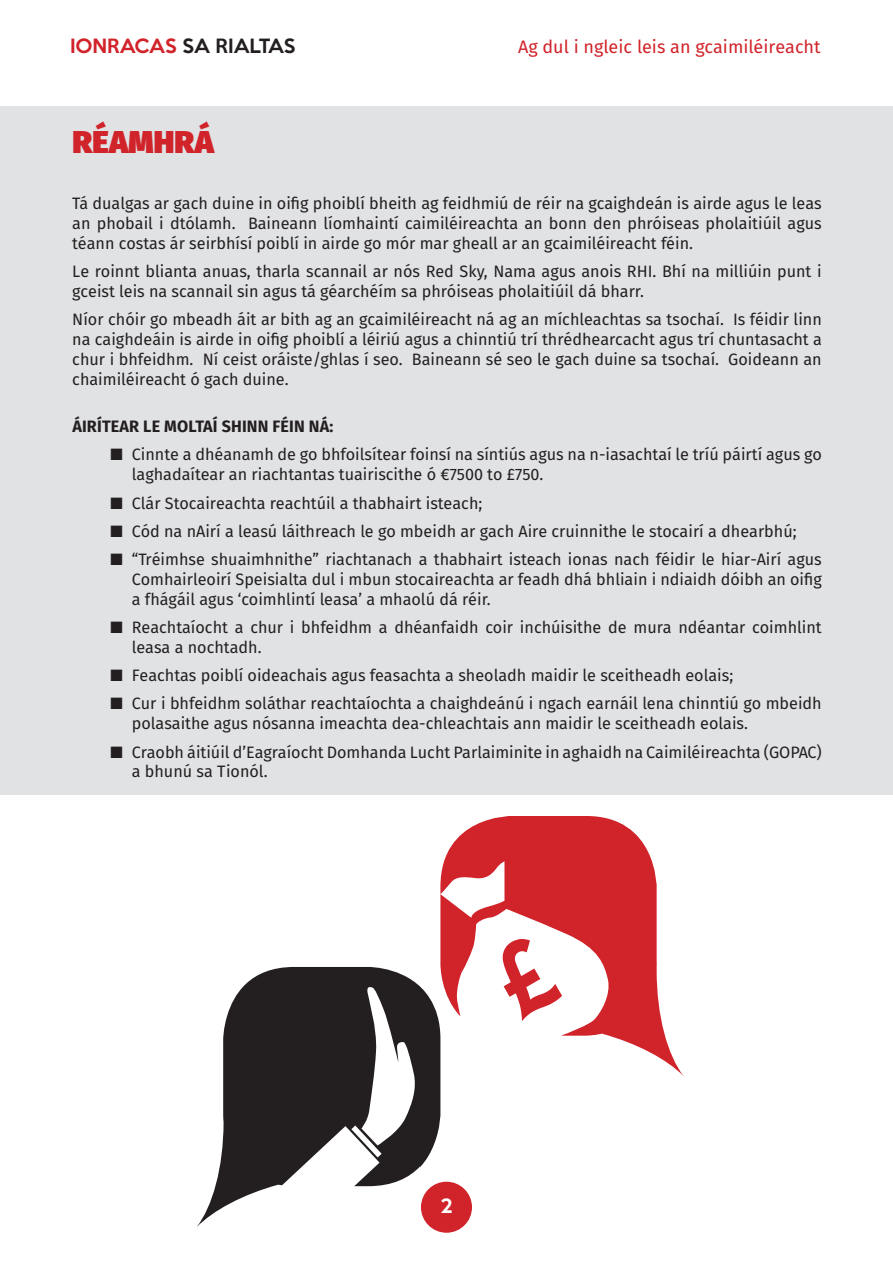
<style>
.page{position:relative;width:893px;height:1263px;background:#fff}
.page>*{position:absolute;margin:0;border:0;box-sizing:border-box;transform-origin:0 0}
.t1{font:900 31.5px "Fira Sans";letter-spacing:.01em;color:#d1232a}
.t2{font:18px "Fira Sans";color:#d1232a}
.t3{font:500 18px "Keep Calm";color:#231f20}
.t4{font:500 18px "Keep Calm";color:#fff}
.t5{font:16.5px/19.8px "Fira Sans";color:#231f20}
.t6{font:700 16.5px "Fira Sans";letter-spacing:.01em;color:#231f20}
.s1{color:#d1232a}
</style>
<div class="page">
<div style="left:0;top:106px;width:893px;height:689px;background:#e1e2e4"></div>
<div style="left:421px;top:1182px;width:51px;height:51px;background:#d1232a;border-radius:50%"></div>
<svg style="left:440px;top:816px;width:244px;height:260px"></svg>
<svg style="left:503px;top:939px;width:59px;height:82px"></svg>
<svg style="left:197px;top:967px;width:243px;height:260px;fill:#231f20"></svg>
<svg style="left:278px;top:986px;width:139px;height:203px"></svg>
<p class="t3" style="left:70px;top:30px;width:227px"><span class="s1">IONRACAS</span> SA RIALTAS</p>
<p class="t2" style="left:518px;top:33px;width:304px">Ag dul i ngleic leis an gcaimiléireacht</p>
<h1 class="t1" style="left:72px;top:113px;width:143px">RÉAMHRÁ</h1>
<p class="t5" style="left:72px;top:193px;width:751px;text-align:justify">Tá dualgas ar gach duine in oifig phoiblí bheith ag feidhmiú de réir na gcaighdeán is airde agus le leas an phobail i dtólamh. Baineann líomhaintí caimiléireachta an bonn den phróiseas pholaitiúil agus téann costas ár seirbhísí poiblí in airde go mór mar gheall ar an gcaimiléireacht féin.</p>
<p class="t5" style="left:72px;top:261px;width:751px">Le roinnt blianta anuas, tharla scannail ar nós Red Sky, Nama agus anois RHI. Bhí na milliúin punt i gceist leis na scannail sin agus tá géarchéím sa phróiseas pholaitiúil dá bharr.</p>
<p class="t5" style="left:72px;top:309px;width:751px;text-align:justify">Níor chóir go mbeadh áit ar bith ag an gcaimiléireacht ná ag an míchleachtas sa tsochaí. Is féidir linn na caighdeáin is airde in oifig phoiblí a léiriú agus a chinntiú trí thrédhearcacht agus trí chuntasacht a chur i bhfeidhm. Ní ceist oráiste/ghlas í seo. Baineann sé seo le gach duine sa tsochaí. Goideann an chaimiléireacht ó gach duine.</p>
<p class="t6" style="left:72px;top:412px;width:262px">ÁIRÍTEAR LE MOLTAÍ SHINN FÉIN NÁ:</p>
<p class="t5" style="left:132px;top:444px;width:691px;text-indent:-21px">■ Cinnte a dhéanamh de go bhfoilsítear foinsí na síntiús agus na n-iasachtaí le tríú páirtí agus go laghadaítear an riachtantas tuairiscithe ó €7500 to £750.</p>
<p class="t5" style="left:111px;top:492px;width:373px">■ Clár Stocaireachta reachtúil a thabhairt isteach;</p>
<p class="t5" style="left:111px;top:521px;width:688px">■ Cód na nAirí a leasú láithreach le go mbeidh ar gach Aire cruinnithe le stocairí a dhearbhú;</p>
<p class="t5" style="left:132px;top:549px;width:691px;text-align:justify;text-indent:-21px">■ “Tréimhse shuaimhnithe” riachtanach a thabhairt isteach ionas nach féidir le hiar-Airí agus Comhairleoirí Speisialta dul i mbun stocaireachta ar feadh dhá bhliain i ndiaidh dóibh an oifig a fhágáil agus ‘coimhlintí leasa’ a mhaolú dá réir.</p>
<p class="t5" style="left:132px;top:617px;width:691px;text-indent:-21px">■ Reachtaíocht a chur i bhfeidhm a dhéanfaidh coir inchúisithe de mura ndéantar coimhlint leasa a nochtadh.</p>
<p class="t5" style="left:111px;top:665px;width:624px">■ Feachtas poiblí oideachais agus feasachta a sheoladh maidir le sceitheadh eolais;</p>
<p class="t5" style="left:132px;top:693px;width:691px;text-indent:-21px">■ Cur i bhfeidhm soláthar reachtaíochta a chaighdeánú i ngach earnáil lena chinntiú go mbeidh polasaithe agus nósanna imeachta dea-chleachtais ann maidir le sceitheadh eolais.</p>
<p class="t5" style="left:132px;top:741px;width:691px;text-indent:-21px">■ Craobh áitiúil d’Eagraíocht Domhanda Lucht Parlaiminite in aghaidh na Caimiléireachta (GOPAC) a bhunú sa Tionól.</p>
<p class="t4" style="left:440px;top:1190px;width:14px">2</p>
</div>
